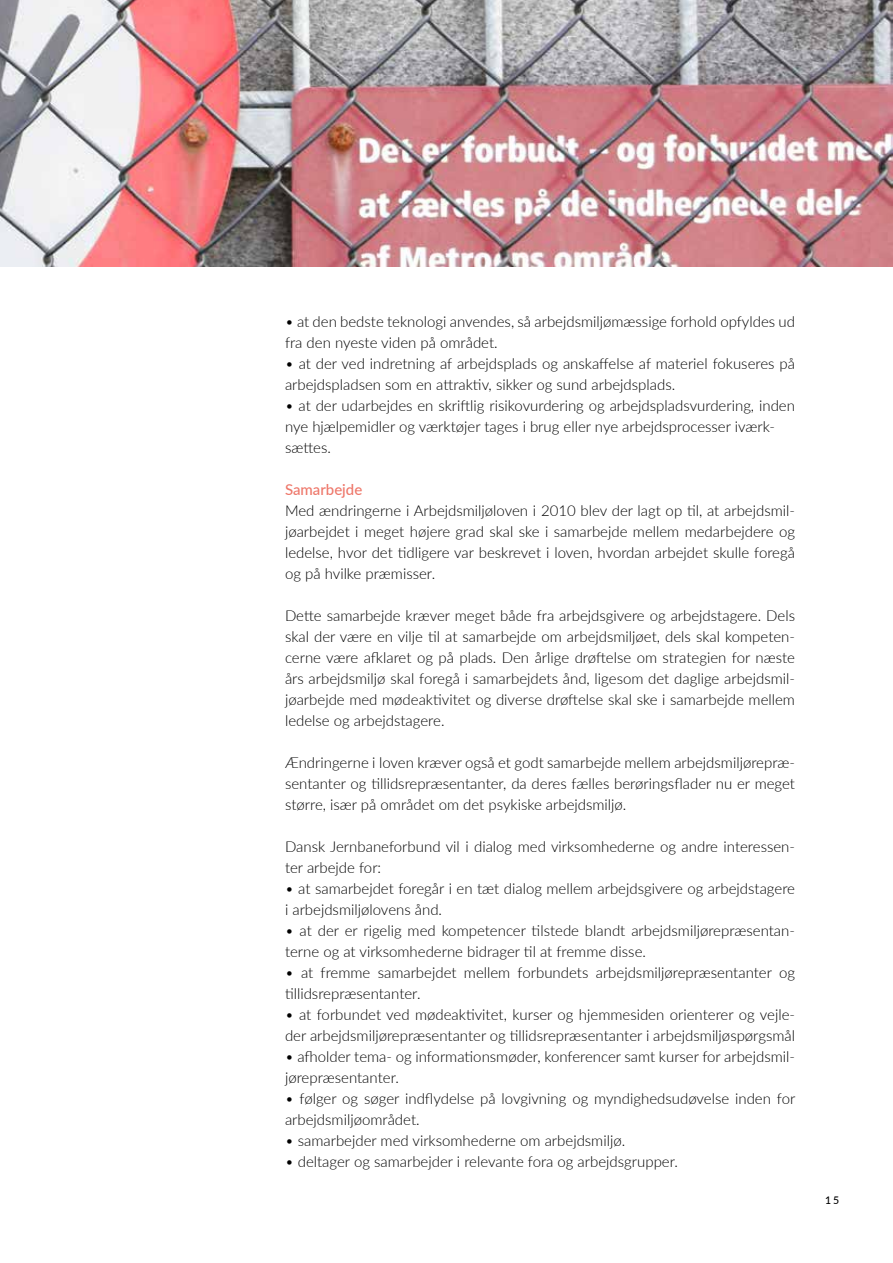
<style>
.page{position:relative;width:893px;height:1263px;background:#fff}
.page>*{position:absolute;margin:0;border:0;box-sizing:border-box;transform-origin:0 0}
.t1{font:300 15px/21px "Lato";color:#000}
.t2{font:500 15px "Lato";color:#ee776a}
.t3{font:500 10.5px "Lato";color:#000}
</style>
<div class="page">
<img style="left:0;top:0;width:893px;height:267px">
<p class="t1" style="left:285px;top:311px;width:511px">• at den bedste teknologi anvendes, så arbejdsmiljømæssige forhold opfyldes ud fra den nyeste viden på området.</p>
<p class="t1" style="left:285px;top:353px;width:511px">• at der ved indretning af arbejdsplads og anskaffelse af materiel fokuseres på arbejdspladsen som en attraktiv, sikker og sund arbejdsplads.</p>
<p class="t1" style="left:285px;top:395px;width:511px">• at der udarbejdes en skriftlig risikovurdering og arbejdspladsvurdering, inden nye hjælpemidler og værktøjer tages i brug eller nye arbejdsprocesser iværk&shy;sættes.</p>
<p class="t2" style="left:285px;top:479px;width:79px">Samarbejde</p>
<p class="t1" style="left:285px;top:500px;width:512px;text-align:justify">Med ændringerne i Arbejdsmiljøloven i 2010 blev der lagt op til, at arbejdsmil&shy;jøarbejdet i meget højere grad skal ske i samarbejde mellem medarbejdere og ledelse, hvor det tidligere var beskrevet i loven, hvordan arbejdet skulle foregå og på hvilke præmisser.</p>
<p class="t1" style="left:285px;top:605px;width:512px;text-align:justify">Dette samarbejde kræver meget både fra arbejdsgivere og arbejdstagere. Dels skal der være en vilje til at samarbejde om arbejdsmiljøet, dels skal kompeten&shy;cerne være afklaret og på plads. Den årlige drøftelse om strategien for næste års arbejdsmiljø skal foregå i samarbejdets ånd, ligesom det daglige arbejdsmil&shy;jøarbejde med mødeaktivitet og diverse drøftelse skal ske i samarbejde mellem ledelse og arbejdstagere.</p>
<p class="t1" style="left:285px;top:752px;width:511px;text-align:justify">Ændringerne i loven kræver også et godt samarbejde mellem arbejdsmiljørepræ&shy;sentanter og tillidsrepræsentanter, da deres fælles berøringsflader nu er meget større, især på området om det psykiske arbejdsmiljø.</p>
<p class="t1" style="left:285px;top:836px;width:512px">Dansk Jernbaneforbund vil i dialog med virksomhederne og andre interessen&shy;ter arbejde for:</p>
<p class="t1" style="left:285px;top:878px;width:511px">• at samarbejdet foregår i en tæt dialog mellem arbejdsgivere og arbejdstagere i arbejdsmiljølovens ånd.</p>
<p class="t1" style="left:285px;top:920px;width:511px">• at der er rigelig med kompetencer tilstede blandt arbejdsmiljørepræsentan&shy;terne og at virksomhederne bidrager til at fremme disse.</p>
<p class="t1" style="left:285px;top:962px;width:511px">• at fremme samarbejdet mellem forbundets arbejdsmiljørepræsentanter og tillidsrepræsentanter.</p>
<p class="t1" style="left:285px;top:1004px;width:512px">• at forbundet ved mødeaktivitet, kurser og hjemmesiden orienterer og vejle&shy;der arbejdsmiljørepræsentanter og tillidsrepræsentanter i arbejdsmiljøspørgsmål</p>
<p class="t1" style="left:285px;top:1046px;width:512px">• afholder tema- og informationsmøder, konferencer samt kurser for arbejdsmil&shy;jørepræsentanter.</p>
<p class="t1" style="left:285px;top:1088px;width:512px">• følger og søger indflydelse på lovgivning og myndighedsudøvelse inden for arbejdsmiljøområdet.</p>
<p class="t1" style="left:285px;top:1130px;width:342px">• samarbejder med virksomhederne om arbejdsmiljø.</p>
<p class="t1" style="left:285px;top:1151px;width:394px">• deltager og samarbejder i relevante fora og arbejdsgrupper.</p>
<p class="t3" style="left:825px;top:1193px;width:16px">15</p>
</div>
